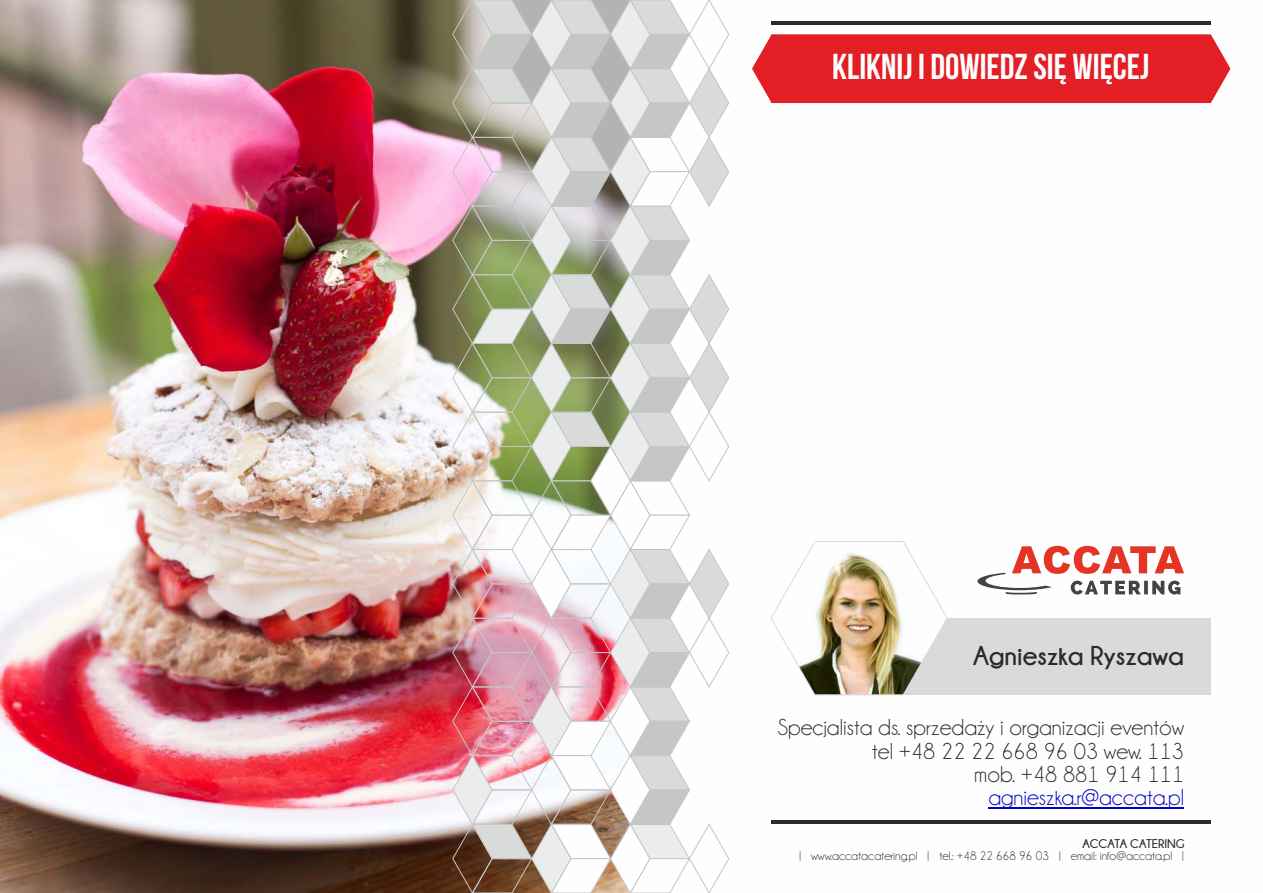
<style>
.page{position:relative;width:1263px;height:893px;background:#fff}
.page>*{position:absolute;margin:0;border:0;box-sizing:border-box;transform-origin:0 0}
.t1{font:36px "Bebas Neue";color:#fefefe}
.t2{font:700 27.15px "Champagne&Limousines";color:#2b2a29}
.t3{font:23.25px/23.1px "Champagne&Limousines";color:#2b2a29;text-align:right}
.t4{font:23.25px "Champagne&Limousines";color:#0000c4}
.t5{font:12.6px "Champagne&Limousines";color:#2b2a29}
.t6{font:700 12.6px "Champagne&Limousines";color:#2b2a29}
</style>
<div class="page">
<img style="left:0;top:0;width:452px;height:893px">
<img style="left:452px;top:0;width:278px;height:893px">
<hr style="left:771px;top:21px;width:440px;height:4px;background:#2b2a29">
<div style="left:752px;top:34px;width:478px;height:69px;background:#e31e24"></div>
<div style="left:815px;top:618px;width:396px;height:77px;background:#d9dada"></div>
<svg style="left:977px;top:546px;width:207px;height:48px"></svg>
<hr style="left:988px;top:807px;width:196px;height:1px;background:#0000c4">
<hr style="left:771px;top:820px;width:440px;height:4px;background:#2b2a29">
<img style="left:770px;top:541px;width:178px;height:155px">
<h1 class="t1" style="left:832px;top:52px;width:319px">KLIKNIJ I DOWIEDZSIĘ WIĘCEJ</h1>
<p class="t2" style="left:973px;top:645px;width:212px">Agnieszka Ryszawa</p>
<p class="t3" style="left:777px;top:718px;width:408px">Specjalista ds. sprzedaży i organizacji eventów tel +48 22 22 668 96 03 wew. 113<br>mob. +48 881 914 111</p>
<p class="t4" style="left:988px;top:789px;width:197px">agnieszka.r@accata.pl</p>
<p class="t6" style="left:1082px;top:839px;width:104px">ACCATA CATERING</p>
<p class="t5" style="left:799px;top:852px;width:387px">| www.accatacatering.pl | tel.: +48 22 668 96 03 | email: info@accata.pl |</p>
</div>
